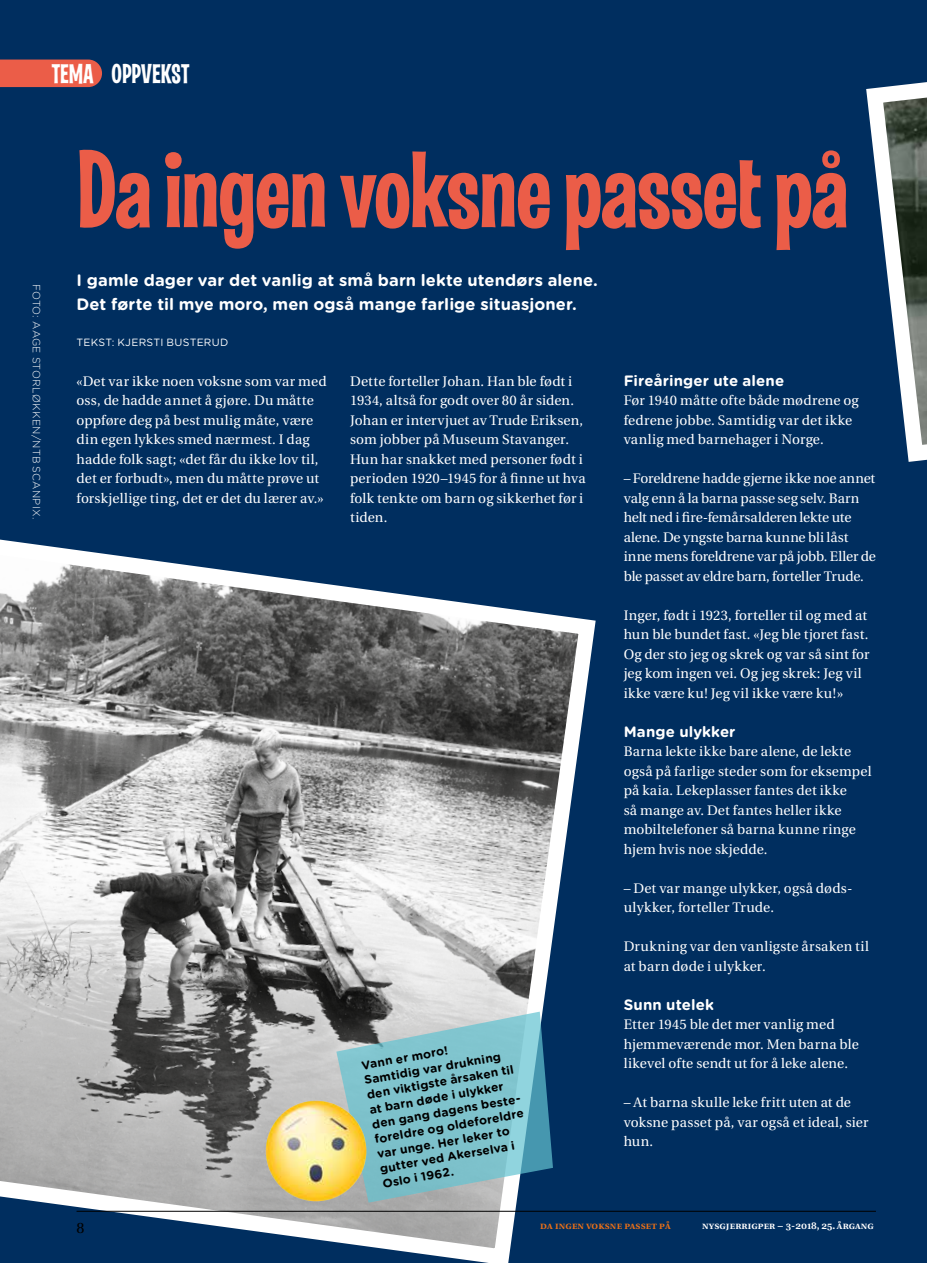
<style>
.page{position:relative;width:927px;height:1263px;background:#002e5f}
.page>*{position:absolute;margin:0;border:0;box-sizing:border-box;transform-origin:0 0}
.t1{font:111px "Las Vegas OT Jackpot";letter-spacing:-.01em;color:#eb5d48}
.t2{font:27.75px "Las Vegas OT Jackpot";letter-spacing:-.01em;color:#fff}
.t3{font:700 16.5px/24px "Gotham Rounded";letter-spacing:.005em;color:#fff}
.t4{font:700 15px "Gotham Rounded";letter-spacing:.01em;color:#fff}
.t5{font:15px "Utopia";color:#000}
.t6{font:13.8px/19.5px "Utopia";letter-spacing:.01em;color:#fff}
.t7{font:13.8px/19.5px "Utopia";letter-spacing:-.01em;color:#fff}
.t8{font:700 12px/15px "Gotham Rounded";color:#000}
.t9{font:300 10.5px "Gotham Rounded";letter-spacing:.02em;color:#fff}
.t10{font:10.5px "Utopia Semibold SC";letter-spacing:.015em;color:#fff}
.t11{font:10.5px "Gotham Rounded";letter-spacing:.025em;color:#fff}
.t12{font:10.5px "Utopia Semibold SC";letter-spacing:.015em;color:#ec7016}
</style>
<div class="page">
<svg style="left:0;top:539px;width:604px;height:724px"></svg>
<svg style="left:866px;top:82px;width:61px;height:380px"></svg>
<svg style="left:336px;top:1012px;width:217px;height:190px;background:#7db5c0"></svg>
<img style="left:266px;top:1101px;width:100px;height:100px;border-radius:50px">
<hr style="left:77px;top:1211px;width:799px;height:1px;background:#000">
<div style="left:0;top:60px;width:102px;height:27px;background:#eb5d48"></div>
<h2 class="t2" style="left:51px;top:59px;width:140px">TEMA OPPVEKST</h2>
<p class="t9" style="left:44px;top:284px;width:236px;rotate:90deg">FOTO: AAGE STORLØKKEN/NTB SCANPIX.</p>
<h1 class="t1" style="left:77px;top:129px;width:774px">Da ingen voksne passet på</h1>
<p class="t3" style="left:77px;top:267px;width:523px">I gamle dager var det vanlig at små barn lekte utendørs alene.<br>Det førte til mye moro, men også mange farlige situasjoner.</p>
<p class="t11" style="left:77px;top:335px;width:153px">TEKST: KJERSTI BUSTERUD</p>
<p class="t6" style="left:77px;top:371px;width:252px">«Det var ikke noen voksne som var med oss, de hadde annet å gjøre. Du måtte oppføre deg på best mulig måte, være din egen lykkes smed nærmest. I dag hadde folk sagt; «det får du ikke lov til, det er forbudt», men du måtte prøve ut forskjellige ting, det er det du lærer av.»</p>
<p class="t6" style="left:350px;top:371px;width:237px">Dette forteller Johan. Han ble født i<br>1934, altså for godt over 80 år siden.<br>Johan er intervjuet av Trude Eriksen, som jobber på Museum Stavanger.<br>Hun har snakket med personer født i perioden 1920–1945 for å finne ut hva folk tenkte om barn og sikkerhet før i tiden.</p>
<p class="t4" style="left:624px;top:369px;width:162px">Fireåringer ute alene</p>
<p class="t6" style="left:624px;top:391px;width:237px">Før 1940 måtte ofte både mødrene og fedrene jobbe. Samtidig var det ikke vanlig med barnehager i Norge.</p>
<p class="t7" style="left:624px;top:469px;width:254px">– Foreldrene hadde gjerne ikke noe annet valg enn å la barna passe seg selv. Barn helt ned i fire-femårsalderen lekte ute alene. De yngste barna kunne bli låst inne mens foreldrene var på jobb. Eller de ble passet av eldre barn, forteller Trude.</p>
<p class="t6" style="left:624px;top:605px;width:247px">Inger, født i 1923, forteller til og med at hun ble bundet fast. «Jeg ble tjoret fast.<br>Og der sto jeg og skrek og var så sint for jeg kom ingen vei. Og jeg skrek: Jeg vil ikke være ku! Jeg vil ikke være ku!»</p>
<p class="t4" style="left:624px;top:720px;width:113px">Mange ulykker</p>
<p class="t6" style="left:624px;top:742px;width:249px">Barna lekte ikke bare alene, de lekte også på farlige steder som for eksempel på kaia. Lekeplasser fantes det ikke<br>så mange av. Det fantes heller ikke mobiltelefoner så barna kunne ringe hjem hvis noe skjedde.</p>
<p class="t6" style="left:624px;top:878px;width:230px">– Det var mange ulykker, også døds&shy;ulykker, forteller Trude.</p>
<p class="t6" style="left:624px;top:937px;width:247px">Drukning var den vanligste årsaken til at barn døde i ulykker.</p>
<p class="t4" style="left:624px;top:993px;width:92px">Sunn utelek</p>
<p class="t6" style="left:624px;top:1015px;width:237px">Etter 1945 ble det mer vanlig med hjemmeværende mor. Men barna ble likevel ofte sendt ut for å leke alene.</p>
<p class="t6" style="left:624px;top:1093px;width:246px">– At barna skulle leke fritt uten at de voksne passet på, var også et ideal, sier hun.</p>
<p class="t8" style="left:360px;top:1057px;width:153px;rotate:-10deg">Vann er moro!<br>Samtidig var drukning den viktigste årsaken til at barn døde i ulykker den gang dagens beste&shy;foreldre og oldeforeldre var unge. Her leker to gutter ved Akerselva i<br>Oslo i 1962.</p>
<p class="t5" style="left:77px;top:1219px;width:9px">8</p>
<p class="t12" style="left:540px;top:1220px;width:132px">da ingen voksne passet på</p>
<p class="t10" style="left:702px;top:1220px;width:173px">nysgjerrigper – 3-2018, 25. årgang</p>
</div>
